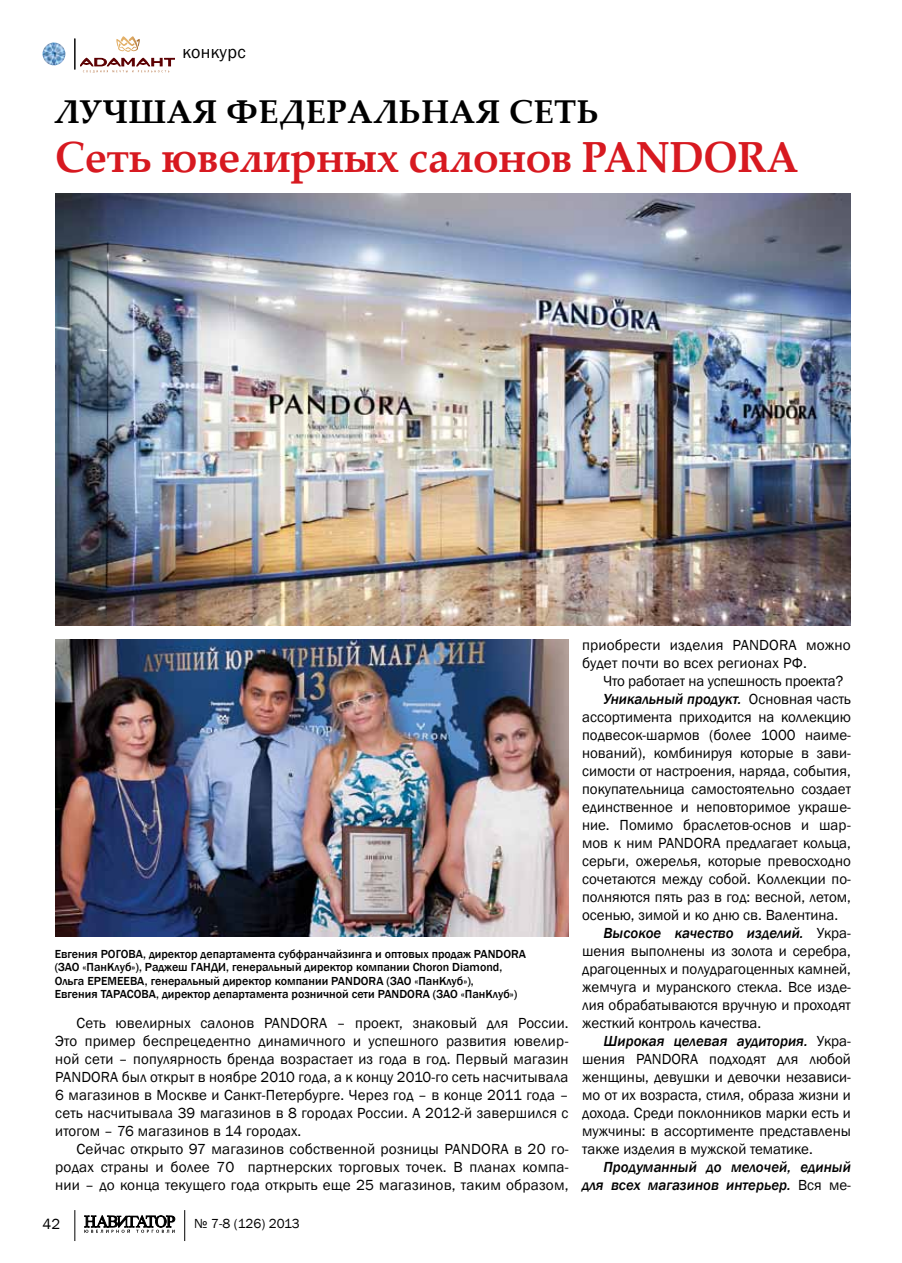
<style>
.page{position:relative;width:902px;height:1263px;background:#fff}
.page>*{position:absolute;margin:0;border:0;box-sizing:border-box;transform-origin:0 0}
.t1{font:700 43.5px "Palatino Linotype";letter-spacing:-.01em;color:#d71920;scale:.95 1}
.t2{font:700 33px "Palatino Linotype";letter-spacing:.01em;color:#000}
.t3{font:18px "Franklin Gothic";letter-spacing:.02em;color:#000}
.t4{font:15px/18px "Franklin Gothic";color:#000;text-align:justify}
.t5{font:italic 500 15px/18px "Franklin Gothic";color:#000;text-align:right}
.t6{font:13.5px "Franklin Gothic";color:#000}
.t7{font:500 12px/13.5px "Franklin Gothic";color:#000}
.s1{font-weight:400;font-style:normal}
</style>
<div class="page">
<img style="left:43px;top:43px;width:22px;height:22px;border-radius:11px">
<svg style="left:84px;top:1215px;width:91px;height:18px"></svg>
<hr style="left:184px;top:1210px;width:1px;height:31px;background:#000">
<hr style="left:74px;top:1210px;width:1px;height:31px;background:#000">
<hr style="left:74px;top:39px;width:1px;height:30px;background:#000">
<svg style="left:80px;top:58px;width:95px;height:15px"></svg>
<svg style="left:116px;top:36px;width:24px;height:15px"></svg>
<img style="left:55px;top:194px;width:795px;height:432px">
<img style="left:55px;top:639px;width:513px;height:297px">
<p class="t3" style="left:182px;top:41px;width:65px">конкурс</p>
<h2 class="t2" style="left:54px;top:89px;width:546px">ЛУЧШАЯ ФЕДЕРАЛЬНАЯ СЕТЬ</h2>
<h1 class="t1" style="left:55px;top:126px;width:784px">Сеть ювелирных салонов PANDORA</h1>
<p class="t7" style="left:55px;top:947px;width:473px">Евгения РОГОВА, директор департамента субфранчайзинга и оптовых продаж PANDORA (ЗАО «ПанКлуб»), Раджеш ГАНДИ, генеральный директор компании Choron Diamond, Ольга ЕРЕМЕЕВА, генеральный директор компании PANDORA (ЗАО «ПанКлуб»),<br>Евгения ТАРАСОВА, директор департамента розничной сети PANDORA (ЗАО «ПанКлуб»)</p>
<p class="t4" style="left:55px;top:1014px;width:515px;text-indent:21px">Сеть ювелирных салонов PANDORA – проект, знаковый для России.<br>Это пример беспрецедентно динамичного и успешного развития ювелир&shy;ной сети – популярность бренда возрастает из года в год. Первый магазин PANDORA был открыт в ноябре 2010 года, а к концу 2010-го сеть насчитывала 6 магазинов в Москве и Санкт-Петербурге. Через год – в конце 2011 года – сеть насчитывала 39 магазинов в 8 городах России. А 2012-й завершился с итогом – 76 магазинов в 14 городах.</p>
<p class="t4" style="left:55px;top:1140px;width:515px;text-indent:21px">Сейчас открыто 97 магазинов собственной розницы PANDORA в 20 го&shy;родах страны и более 70 партнерских торговых точек. В планах компа&shy;нии – до конца текущего года открыть еще 25 магазинов, таким образом,</p>
<p class="t4" style="left:43px;top:1215px;width:19px">42</p>
<p class="t6" style="left:194px;top:1215px;width:107px">№ 7-8 (126) 2013</p>
<p class="t4" style="left:582px;top:636px;width:270px">приобрести изделия PANDORA можно будет почти во всех регионах РФ.</p>
<p class="t4" style="left:603px;top:672px;width:241px">Что работает на успешность проекта?</p>
<p class="t5" style="left:603px;top:690px;width:249px">Уникальный продукт. <span class="s1">Основная часть</span></p>
<p class="t4" style="left:582px;top:708px;width:270px">ассортимента приходится на коллекцию</p>
<p class="t4" style="left:582px;top:726px;width:270px">подвесок-шармов (более 1000 наиме-</p>
<p class="t4" style="left:582px;top:744px;width:270px">нований), комбинируя которые в зави-</p>
<p class="t4" style="left:582px;top:762px;width:270px">симости от настроения, наряда, события,</p>
<p class="t4" style="left:582px;top:780px;width:270px">покупательница самостоятельно создает</p>
<p class="t4" style="left:582px;top:798px;width:270px">единственное и неповторимое украше-</p>
<p class="t4" style="left:582px;top:816px;width:270px">ние. Помимо браслетов-основ и шар-</p>
<p class="t4" style="left:582px;top:834px;width:270px">мов к ним PANDORA предлагает кольца,</p>
<p class="t4" style="left:582px;top:852px;width:270px">серьги, ожерелья, которые превосходно</p>
<p class="t4" style="left:582px;top:870px;width:270px">сочетаются между собой. Коллекции по-</p>
<p class="t4" style="left:582px;top:888px;width:270px">полняются пять раз в год: весной, летом,</p>
<p class="t4" style="left:582px;top:906px;width:257px">осенью, зимой и ко дню св. Валентина.</p>
<p class="t5" style="left:603px;top:924px;width:249px">Высокое качество изделий. <span class="s1">Укра-</span></p>
<p class="t4" style="left:582px;top:942px;width:270px">шения выполнены из золота и серебра,</p>
<p class="t4" style="left:582px;top:960px;width:270px">драгоценных и полудрагоценных камней,</p>
<p class="t4" style="left:582px;top:978px;width:270px">жемчуга и муранского стекла. Все изде-</p>
<p class="t4" style="left:582px;top:996px;width:270px">лия обрабатываются вручную и проходят</p>
<p class="t4" style="left:582px;top:1014px;width:181px">жесткий контроль качества.</p>
<p class="t5" style="left:603px;top:1032px;width:249px">Широкая целевая аудитория. <span class="s1">Укра-</span></p>
<p class="t4" style="left:582px;top:1050px;width:270px">шения PANDORA подходят для любой</p>
<p class="t4" style="left:582px;top:1068px;width:270px">женщины, девушки и девочки независи-</p>
<p class="t4" style="left:582px;top:1086px;width:270px">мо от их возраста, стиля, образа жизни и</p>
<p class="t4" style="left:582px;top:1104px;width:270px">дохода. Среди поклонников марки есть и</p>
<p class="t4" style="left:582px;top:1122px;width:270px">мужчины: в ассортименте представлены</p>
<p class="t4" style="left:582px;top:1140px;width:232px">также изделия в мужской тематике.</p>
<p class="t5" style="left:582px;top:1158px;width:270px">Продуманный до мелочей, единый для всех магазинов интерьер. <span class="s1">Вся ме-</span></p>
</div>
